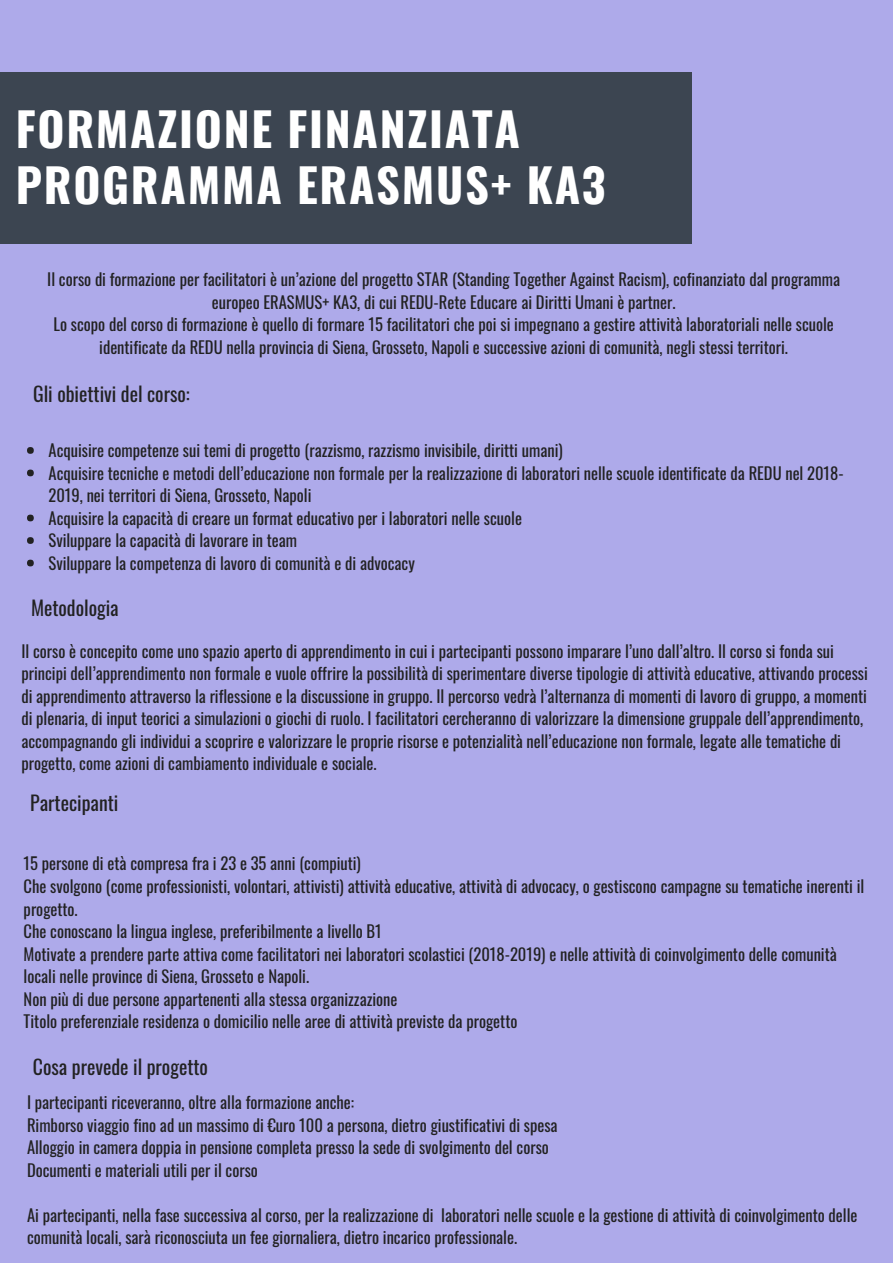
<style>
.page{position:relative;width:893px;height:1263px;background:#aeaaea}
.page>*{position:absolute;margin:0;border:0;box-sizing:border-box;transform-origin:0 0}
.t1{font:700 46.35px/56.2px "Oswald";letter-spacing:.035em;color:#fff}
.t2{font:19.8px "Oswald";color:#222}
.t3{font:16.5px/22.5px "Oswald";color:#222}
</style>
<div class="page">
<div style="left:0;top:72px;width:691px;height:171px;background:#3c4551"></div>
<div style="left:27px;top:447px;width:7px;height:7px;background:#222;border-radius:50%"></div>
<div style="left:27px;top:470px;width:7px;height:6px;background:#222;border-radius:50%"></div>
<div style="left:27px;top:515px;width:7px;height:6px;background:#222;border-radius:50%"></div>
<div style="left:27px;top:537px;width:7px;height:7px;background:#222;border-radius:50%"></div>
<div style="left:27px;top:560px;width:7px;height:6px;background:#222;border-radius:50%"></div>
<h1 class="t1" style="left:16px;top:99px;width:591px">FORMAZIONE FINANZIATA<br>PROGRAMMA ERASMUS+ KA3</h1>
<p class="t3" style="left:47px;top:267px;width:794px;text-align:center">Il corso di formazione per facilitatori è un’azione del progetto STAR (Standing Together Against Racism), cofinanziato dal programma europeo ERASMUS+ KA3, di cui REDU-Rete Educare ai Diritti Umani è partner.<br>Lo scopo del corso di formazione è quello di formare 15 facilitatori che poi si impegnano a gestire attività laboratoriali nelle scuole identificate da REDU nella provincia di Siena, Grosseto, Napoli e successive azioni di comunità, negli stessi territori.</p>
<p class="t2" style="left:33px;top:378px;width:158px">Gli obiettivi del corso:</p>
<p class="t3" style="left:49px;top:438px;width:797px">Acquisire competenze sui temi di progetto (razzismo, razzismo invisibile, diritti umani)<br>Acquisire tecniche e metodi dell’educazione non formale per la realizzazione di laboratori nelle scuole identificate da REDU nel 2018- 2019, nei territori di Siena, Grosseto, Napoli<br>Acquisire la capacità di creare un format educativo per i laboratori nelle scuole<br>Sviluppare la capacità di lavorare in team<br>Sviluppare la competenza di lavoro di comunità e di advocacy</p>
<p class="t2" style="left:31px;top:592px;width:89px">Metodologia</p>
<p class="t3" style="left:21px;top:639px;width:848px">Il corso è concepito come uno spazio aperto di apprendimento in cui i partecipanti possono imparare l’uno dall’altro. Il corso si fonda sui principi dell’apprendimento non formale e vuole offrire la possibilità di sperimentare diverse tipologie di attività educative, attivando processi di apprendimento attraverso la riflessione e la discussione in gruppo. Il percorso vedrà l’alternanza di momenti di lavoro di gruppo, a momenti di plenaria, di input teorici a simulazioni o giochi di ruolo. I facilitatori cercheranno di valorizzare la dimensione gruppale dell’apprendimento, accompagnando gli individui a scoprire e valorizzare le proprie risorse e potenzialità nell’educazione non formale, legate alle tematiche di progetto, come azioni di cambiamento individuale e sociale.</p>
<p class="t2" style="left:30px;top:787px;width:90px">Partecipanti</p>
<p class="t3" style="left:24px;top:852px;width:842px">15 persone di età compresa fra i 23 e 35 anni (compiuti)<br>Che svolgono (come professionisti, volontari, attivisti) attività educative, attività di advocacy, o gestiscono campagne su tematiche inerenti il progetto.<br>Che conoscano la lingua inglese, preferibilmente a livello B1<br>Motivate a prendere parte attiva come facilitatori nei laboratori scolastici (2018-2019) e nelle attività di coinvolgimento delle comunità locali nelle province di Siena, Grosseto e Napoli.<br>Non più di due persone appartenenti alla stessa organizzazione<br>Titolo preferenziale residenza o domicilio nelle aree di attività previste da progetto</p>
<p class="t2" style="left:33px;top:1052px;width:177px">Cosa prevede il progetto</p>
<p class="t3" style="left:27px;top:1090px;width:532px">I partecipanti riceveranno, oltre alla formazione anche:<br>Rimborso viaggio fino ad un massimo di €uro 100 a persona, dietro giustificativi di spesa Alloggio in camera doppia in pensione completa presso la sede di svolgimento del corso Documenti e materiali utili per il corso</p>
<p class="t3" style="left:27px;top:1203px;width:832px">Ai partecipanti, nella fase successiva al corso, per la realizzazione di laboratori nelle scuole e la gestione di attività di coinvolgimento delle comunità locali, sarà riconosciuta un fee giornaliera, dietro incarico professionale.</p>
</div>
